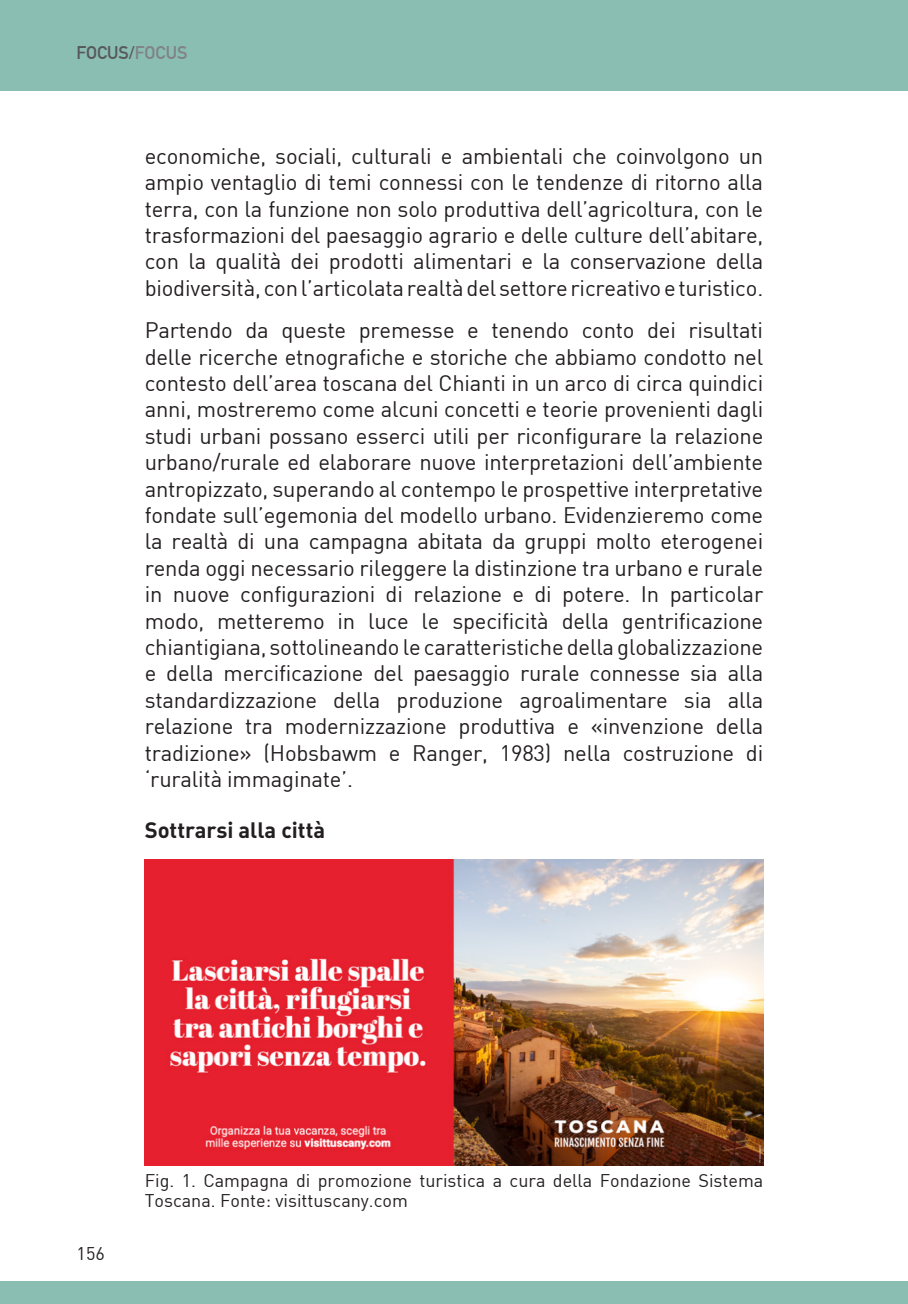
<style>
.page{position:relative;width:908px;height:1304px;background:#fff}
.page>*{position:absolute;margin:0;border:0;box-sizing:border-box;transform-origin:0 0}
.t1{font:22px/26.4px "DIN";letter-spacing:-.01em;color:#231f20;text-align:justify}
.t2{font:22px "DIN Bold Alternate";color:#231f20}
.t3{font:18px/20.6px "DIN";color:#231f20}
.t4{font:700 18px "DIN Alternate";color:#57585a}
.s1{color:#808285}
</style>
<div class="page">
<div style="left:0;top:0;width:907px;height:90px;background:#8abeb2"></div>
<div style="left:0;top:1281px;width:907px;height:23px;background:#8abeb2"></div>
<img style="left:145px;top:860px;width:618px;height:305px">
<p class="t4" style="left:77px;top:39px;width:112px">FOCUS/<span class="s1">FOCUS</span></p>
<p class="t1" style="left:145px;top:142px;width:620px">economiche, sociali, culturali e ambientali che coinvolgono un ampio ventaglio di temi connessi con le tendenze di ritorno alla terra, con la funzione non solo produttiva dell’agricoltura, con le trasformazioni del paesaggio agrario e delle culture dell’abitare, con la qualità dei prodotti alimentari e la conservazione della biodiversità, con l’articolata realtà del settore ricreativo e turistico.</p>
<p class="t1" style="left:145px;top:317px;width:620px">Partendo da queste premesse e tenendo conto dei risultati delle ricerche etnografiche e storiche che abbiamo condotto nel contesto dell’area toscana del Chianti in un arco di circa quindici anni, mostreremo come alcuni concetti e teorie provenienti dagli studi urbani possano esserci utili per riconfigurare la relazione urbano/rurale ed elaborare nuove interpretazioni dell’ambiente antropizzato, superando al contempo le prospettive interpretative fondate sull’egemonia del modello urbano. Evidenzieremo come la realtà di una campagna abitata da gruppi molto eterogenei renda oggi necessario rileggere la distinzione tra urbano e rurale in nuove configurazioni di relazione e di potere. In particolar modo, metteremo in luce le specificità della gentrificazione chiantigiana, sottolineando le caratteristiche della globalizzazione e della mercificazione del paesaggio rurale connesse sia alla standardizzazione della produzione agroalimentare sia alla relazione tra modernizzazione produttiva e «invenzione della tradizione» (Hobsbawm e Ranger, 1983) nella costruzione di ‘ruralità immaginate’.</p>
<p class="t2" style="left:145px;top:815px;width:182px">Sottrarsi alla città</p>
<p class="t3" style="left:77px;top:1242px;width:30px">156</p>
<p class="t3" style="left:145px;top:1169px;width:620px">Fig. 1. Campagna di promozione turistica a cura della Fondazione Sistema<br>Toscana. Fonte: visittuscany.com</p>
</div>
